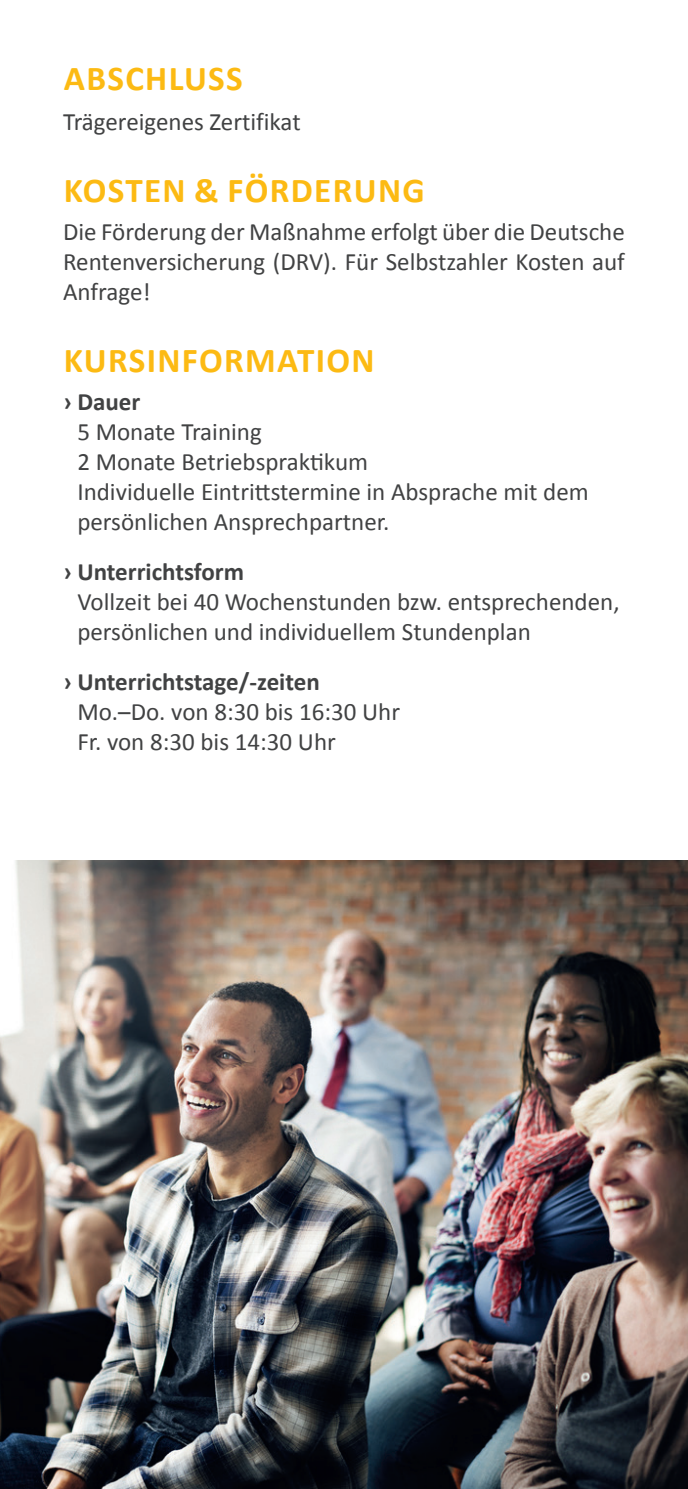
<style>
.page{position:relative;width:688px;height:1489px;background:#fff}
.page>*{position:absolute;margin:0;border:0;box-sizing:border-box;transform-origin:0 0}
.t1{font:700 35px "Calibri";letter-spacing:.04em;color:#fcba13}
.t2{font:25px/30px "Calibri";color:#414243}
.t3{font:700 25px "Calibri";color:#414243}
</style>
<div class="page">
<img style="left:0;top:860px;width:687px;height:628px">
<h1 class="t1" style="left:64px;top:56px;width:180px">ABSCHLUSS</h1>
<p class="t2" style="left:63px;top:106px;width:239px">Trägereigenes Zertifikat</p>
<h1 class="t1" style="left:64px;top:168px;width:362px">KOSTEN &amp; FÖRDERUNG</h1>
<p class="t2" style="left:63px;top:216px;width:563px;text-align:justify">Die Förderung der Maßnahme erfolgt über die Deutsche Rentenversicherung (DRV). Für Selbstzahler Kosten auf Anfrage!</p>
<h1 class="t1" style="left:64px;top:338px;width:312px">KURSINFORMATION</h1>
<p class="t3" style="left:63px;top:385px;width:79px">› Dauer</p>
<p class="t2" style="left:77px;top:416px;width:512px">5 Monate Training<br>2 Monate Betriebspraktikum<br>Individuelle Eintrittstermine in Absprache mit dem persönlichen Ansprechpartner.</p>
<p class="t3" style="left:63px;top:555px;width:182px">› Unterrichtsform</p>
<p class="t2" style="left:77px;top:586px;width:543px">Vollzeit bei 40 Wochenstunden bzw. entsprechenden, persönlichen und individuellem Stundenplan</p>
<p class="t3" style="left:63px;top:665px;width:258px">› Unterrichtstage/-zeiten</p>
<p class="t2" style="left:77px;top:696px;width:324px">Mo.–Do. von 8:30 bis 16:30 Uhr<br>Fr. von 8:30 bis 14:30 Uhr</p>
</div>
